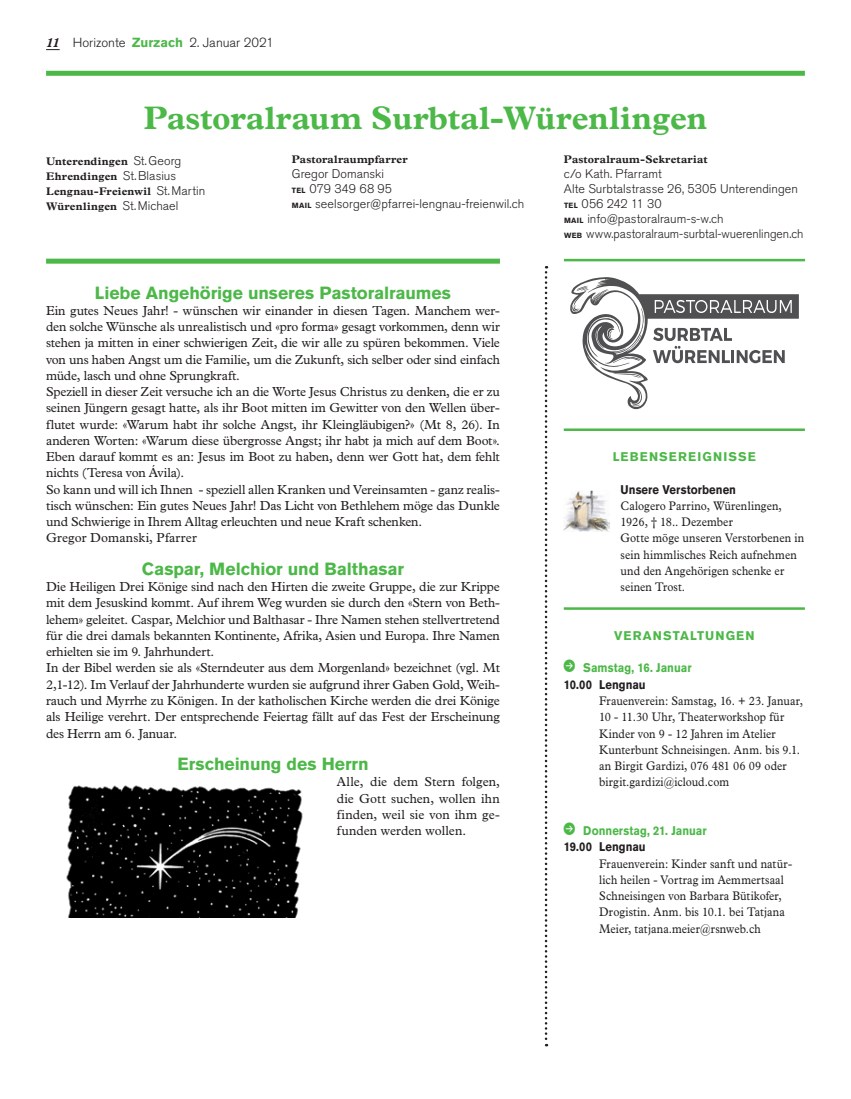
<style>
.page{position:relative;width:851px;height:1099px;background:#fff}
.page>*{position:absolute;margin:0;border:0;box-sizing:border-box;transform-origin:0 0}
.t1{font:700 32.5px "Plantin MT Pro";color:#4cb848}
.subheadline-1{font:700 17.5px "Akzidenz Grotesk Pro";letter-spacing:-.005em;color:#4cb848}
.paragraphBlockCenter{font:13.12px/16.2px "Plantin Std";letter-spacing:-.01em;color:#231f20;text-align:justify}
.t2{font:300 13.12px "Akzidenz Grotesk Pro";color:#231f20}
.paragraphBlockCenter-2{font:13.12px "Plantin Std";letter-spacing:.01em;color:#231f20}
.paragraph{font:12.5px/16.2px "Plantin Std";letter-spacing:.01em;color:#231f20;scale:.9 1}
.lifeEventParagraph{font:12.5px/16.2px "Plantin Std";letter-spacing:.01em;color:#231f20;scale:.9 1}
.Adresse_mit_Label{font:300 12.5px "Akzidenz Grotesk Pro";color:#231f20}
.Adresse_Text{font:300 12.5px "Akzidenz Grotesk Pro";letter-spacing:.005em;color:#231f20}
.t3{font:700 12.5px "Akzidenz Grotesk Pro";letter-spacing:.09em;color:#4cb848}
.subheadline{font:700 12.5px "Akzidenz Grotesk Pro";color:#231f20;scale:.9 1}
.t4{font:700 12.5px "Akzidenz Grotesk Pro";letter-spacing:.02em;color:#4cb848;scale:.9 1}
.lifeEventTitle{font:700 12.5px "Akzidenz Grotesk Pro";letter-spacing:.005em;color:#231f20;scale:.9 1}
.t5{font:700 12.5px "Akzidenz Grotesk Pro";color:#4cb848;scale:.9 1}
.Ortschaften_Patrozin{font:700 11px "Plantin MT Pro";letter-spacing:.015em;color:#231f20}
.Adresse_Titel{font:700 11px "Plantin MT Pro";letter-spacing:.02em;color:#231f20}
.s1{font-family:"Plantin MT Pro";font-weight:700;font-style:italic}
.s2{font-weight:700;color:#4cb848}
.s3{font-family:"Akzidenz Grotesk Pro";font-weight:300;font-size:12.5px}
.s4{font-weight:700;font-size:7.5px}
</style>
<div class="page">
<svg style="left:46px;top:49px;width:14px;height:1px"></svg>
<svg style="left:544px;top:266px;width:3px;height:780px"></svg>
<img style="left:66px;top:785px;width:237px;height:132px">
<div style="left:46px;top:259px;width:454px;height:5px;background:#4cb848"></div>
<hr style="left:563px;top:607px;width:241px;height:2px;background:#4cb848">
<hr style="left:563px;top:428px;width:241px;height:3px;background:#4cb848">
<img style="left:563px;top:490px;width:46px;height:41px">
<div style="left:46px;top:71px;width:758px;height:5px;background:#4cb848"></div>
<hr style="left:564px;top:259px;width:241px;height:2px;background:#4cb848">
<svg style="left:570px;top:277px;width:228px;height:132px"></svg>
<p class="t2" style="left:46px;top:34px;width:229px"><span class="s1">11</span> Horizonte <span class="s2">Zurzach</span> 2. Januar 2021</p>
<p class="t1" style="left:144px;top:99px;width:565px">Pastoralraum Surbtal-Würenlingen</p>
<p class="Ortschaften_Patrozin" style="left:46px;top:154px;width:137px">Unterendingen <span class="s3">St.Georg</span></p>
<p class="Ortschaften_Patrozin" style="left:46px;top:169px;width:132px">Ehrendingen <span class="s3">St.Blasius</span></p>
<p class="Ortschaften_Patrozin" style="left:46px;top:184px;width:161px">Lengnau-Freienwil <span class="s3">St.Martin</span></p>
<p class="Ortschaften_Patrozin" style="left:46px;top:199px;width:134px">Würenlingen <span class="s3">St.Michael</span></p>
<p class="Adresse_Titel" style="left:564px;top:153px;width:145px">Pastoralraum-Sekretariat</p>
<p class="Adresse_Text" style="left:564px;top:165px;width:99px">c/o Kath. Pfarramt</p>
<p class="Adresse_Text" style="left:564px;top:180px;width:235px">Alte Surbtalstrasse 26, 5305 Unterendingen</p>
<p class="Adresse_mit_Label" style="left:564px;top:195px;width:99px"><span class="s4">TEL</span> 056 242 11 30</p>
<p class="Adresse_mit_Label" style="left:564px;top:210px;width:161px"><span class="s4">MAIL</span> info@pastoralraum-s-w.ch</p>
<p class="Adresse_mit_Label" style="left:564px;top:225px;width:241px"><span class="s4">WEB</span> www.pastoralraum-surbtal-wuerenlingen.ch</p>
<p class="Adresse_Titel" style="left:292px;top:153px;width:117px">Pastoralraumpfarrer</p>
<p class="Adresse_Text" style="left:292px;top:165px;width:94px">Gregor Domanski</p>
<p class="Adresse_mit_Label" style="left:292px;top:180px;width:102px"><span class="s4">TEL</span> 079 349 68 95</p>
<p class="Adresse_mit_Label" style="left:292px;top:195px;width:234px"><span class="s4">MAIL</span> seelsorger@pfarrei-lengnau-freienwil.ch</p>
<p class="subheadline-1" style="left:95px;top:281px;width:357px">Liebe Angehörige unseres Pastoralraumes</p>
<p class="paragraphBlockCenter" style="left:46px;top:302px;width:455px">Ein gutes Neues Jahr! - wünschen wir einander in diesen Tagen. Manchem wer&shy;den solche Wünsche als unrealistisch und «pro forma» gesagt vorkommen, denn wir stehen ja mitten in einer schwierigen Zeit, die wir alle zu spüren bekommen. Viele von uns haben Angst um die Familie, um die Zukunft, sich selber oder sind einfach müde, lasch und ohne Sprungkraft.</p>
<p class="paragraphBlockCenter" style="left:46px;top:383px;width:455px">Speziell in dieser Zeit versuche ich an die Worte Jesus Christus zu denken, die er zu seinen Jüngern gesagt hatte, als ihr Boot mitten im Gewitter von den Wellen über&shy;flutet wurde: «Warum habt ihr solche Angst, ihr Kleingläubigen?» (Mt 8, 26). In anderen Worten: «Warum diese übergrosse Angst; ihr habt ja mich auf dem Boot».<br>Eben darauf kommt es an: Jesus im Boot zu haben, denn wer Gott hat, dem fehlt nichts (Teresa von Ávila).</p>
<p class="paragraphBlockCenter" style="left:46px;top:481px;width:455px">So kann und will ich Ihnen - speziell allen Kranken und Vereinsamten - ganz realis&shy;tisch wünschen: Ein gutes Neues Jahr! Das Licht von Bethlehem möge das Dunkle und Schwierige in Ihrem Alltag erleuchten und neue Kraft schenken.</p>
<p class="paragraphBlockCenter-2" style="left:46px;top:530px;width:152px">Gregor Domanski, Pfarrer</p>
<p class="subheadline-1" style="left:142px;top:557px;width:264px">Caspar, Melchior und Balthasar</p>
<p class="paragraphBlockCenter" style="left:46px;top:578px;width:455px">Die Heiligen Drei Könige sind nach den Hirten die zweite Gruppe, die zur Krippe mit dem Jesuskind kommt. Auf ihrem Weg wurden sie durch den «Stern von Beth&shy;lehem» geleitet. Caspar, Melchior und Balthasar - Ihre Namen stehen stellvertretend für die drei damals bekannten Kontinente, Afrika, Asien und Europa. Ihre Namen erhielten sie im 9. Jahrhundert.</p>
<p class="paragraphBlockCenter" style="left:46px;top:660px;width:455px">In der Bibel werden sie als «Sterndeuter aus dem Morgenland» bezeichnet (vgl. Mt 2,1-12). Im Verlauf der Jahrhunderte wurden sie aufgrund ihrer Gaben Gold, Weih&shy;rauch und Myrrhe zu Königen. In der katholischen Kirche werden die drei Könige als Heilige verehrt. Der entsprechende Feiertag fällt auf das Fest der Erscheinung des Herrn am 6. Januar.</p>
<p class="subheadline-1" style="left:177px;top:752px;width:192px">Erscheinung des Herrn</p>
<p class="paragraphBlockCenter" style="left:337px;top:773px;width:164px">Alle, die dem Stern folgen, die Gott suchen, wollen ihn finden, weil sie von ihm ge&shy;funden werden wollen.</p>
<p class="t3" style="left:612px;top:448px;width:145px">LEBENSEREIGNISSE</p>
<p class="lifeEventTitle" style="left:620px;top:481px;width:130px">Unsere Verstorbenen</p>
<p class="lifeEventParagraph" style="left:620px;top:497px;width:205px">Calogero Parrino, Würenlingen,<br>1926, † 18.. Dezember<br>Gotte möge unseren Verstorbenen in sein himmlisches Reich aufnehmen und den Angehörigen schenke er seinen Trost.</p>
<p class="t3" style="left:614px;top:627px;width:142px">VERANSTALTUNGEN</p>
<p class="t5" style="left:583px;top:660px;width:122px">Samstag, 16. Januar</p>
<p class="subheadline" style="left:563px;top:676px;width:93px">10.00 Lengnau</p>
<p class="paragraph" style="left:599px;top:692px;width:228px">Frauenverein: Samstag, 16. + 23. Januar, 10 - 11.30 Uhr, Theaterworkshop für Kinder von 9 - 12 Jahren im Atelier Kunterbunt Schneisingen. Anm. bis 9.1. an Birgit Gardizi, 076 481 06 09 oder birgit.gardizi@icloud.com</p>
<p class="t4" style="left:583px;top:822px;width:139px">Donnerstag, 21. Januar</p>
<p class="subheadline" style="left:563px;top:838px;width:93px">19.00 Lengnau</p>
<p class="paragraph" style="left:599px;top:855px;width:216px">Frauenverein: Kinder sanft und natür&shy;lich heilen - Vortrag im Aemmertsaal Schneisingen von Barbara Bütikofer, Drogistin. Anm. bis 10.1. bei Tatjana Meier, tatjana.meier@rsnweb.ch</p>
</div>
